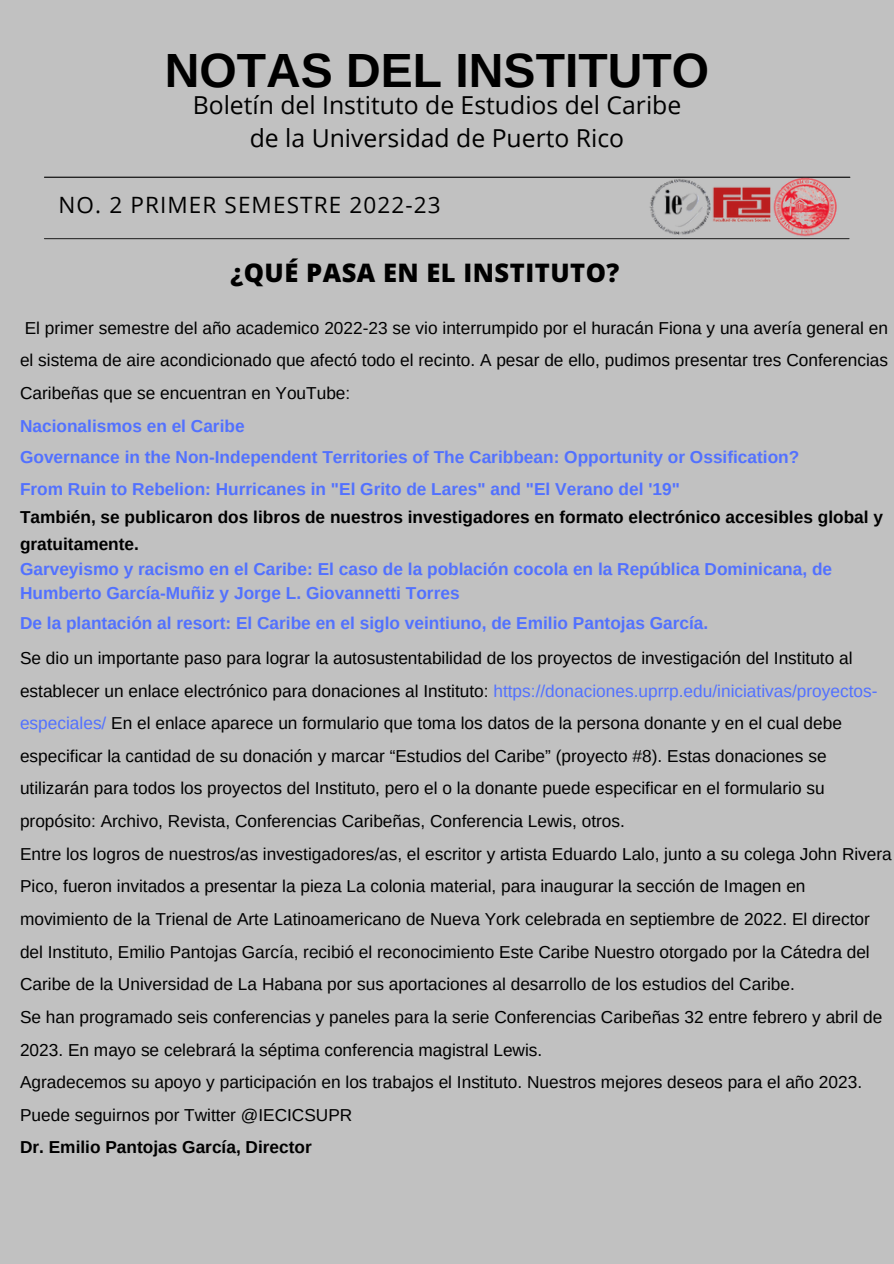
<style>
.page{position:relative;width:894px;height:1264px;background:#fff}
.page>*{position:absolute;margin:0;border:0;box-sizing:border-box;transform-origin:0 0}
.t1{font:700 48px "Arimo";color:#000}
.t2{font:800 25.5px "Open Sans";letter-spacing:.02em;color:#000}
.t3{font:24.75px/32.7px "Open Sans";color:#000;text-align:center}
.t4{font:22.5px "Open Sans";letter-spacing:.05em;color:#000}
.t5{font:17.25px/32.5px "Arimo";color:#000;text-align:justify}
.t6{font:700 17.25px/31.7px "Arimo";color:#5271ff}
.t7{font:700 17.25px/26.5px "Arimo";color:#000}
.s1{color:#5271ff}
</style>
<div class="page">
<div style="left:0;top:1px;width:893px;height:1262px;background:#c1c1c1"></div>
<hr style="left:44px;top:177px;width:805px;height:1px;background:#000">
<img style="left:644px;top:177px;width:205px;height:63px">
<hr style="left:44px;top:238px;width:804px;height:1px;background:#000">
<h1 class="t1" style="left:165px;top:43px;width:545px">NOTAS DEL INSTITUTO</h1>
<h3 class="t3" style="left:193px;top:88px;width:490px">Boletín del Instituto de Estudios del Caribe de la Universidad de Puerto Rico</h3>
<h3 class="t4" style="left:58px;top:189px;width:383px">NO. 2 PRIMER SEMESTRE 2022-23</h3>
<h2 class="t2" style="left:230px;top:255px;width:390px">¿QUÉ PASA EN EL INSTITUTO?</h2>
<p class="t5" style="left:20px;top:311px;width:869px">El primer semestre del año academico 2022-23 se vio interrumpido por el huracán Fiona y una avería general en el sistema de aire acondicionado que afectó todo el recinto. A pesar de ello, pudimos presentar tres Conferencias Caribeñas que se encuentran en YouTube:</p>
<p class="t6" style="left:20px;top:409px;width:780px">Nacionalismos en el Caribe<br>Governance in the Non-Independent Territories of The Caribbean: Opportunity or Ossification?<br>From Ruin to Rebelion: Hurricanes in "El Grito de Lares" and "El Verano del '19"</p>
<p class="t7" style="left:20px;top:504px;width:864px">También, se publicaron dos libros de nuestros investigadores en formato electrónico accesibles global y gratuitamente.</p>
<p class="t6" style="left:20px;top:557px;width:813px;line-height:23.4px">Garveyismo y racismo en el Caribe: El caso de la población cocola en la República Dominicana, de<br>Humberto García-Muñiz y Jorge L. Giovannetti Torres</p>
<p class="t6" style="left:20px;top:607px;width:689px">De la plantación al resort: El Caribe en el siglo veintiuno, de Emilio Pantojas García.</p>
<p class="t5" style="left:20px;top:641px;width:873px;text-align:left">Se dio un importante paso para lograr la autosustentabilidad de los proyectos de investigación del Instituto al establecer un enlace electrónico para donaciones al Instituto: <span class="s1">https://donaciones.uprrp.edu/iniciativas/proyectos&shy;especiales/</span> En el enlace aparece un formulario que toma los datos de la persona donante y en el cual debe especificar la cantidad de su donación y marcar “Estudios del Caribe” (proyecto #8). Estas donaciones se utilizarán para todos los proyectos del Instituto, pero el o la donante puede especificar en el formulario su propósito: Archivo, Revista, Conferencias Caribeñas, Conferencia Lewis, otros.<br>Entre los logros de nuestros/as investigadores/as, el escritor y artista Eduardo Lalo, junto a su colega John Rivera Pico, fueron invitados a presentar la pieza La colonia material, para inaugurar la sección de Imagen en movimiento de la Trienal de Arte Latinoamericano de Nueva York celebrada en septiembre de 2022. El director del Instituto, Emilio Pantojas García, recibió el reconocimiento Este Caribe Nuestro otorgado por la Cátedra del Caribe de la Universidad de La Habana por sus aportaciones al desarrollo de los estudios del Caribe.<br>Se han programado seis conferencias y paneles para la serie Conferencias Caribeñas 32 entre febrero y abril de 2023. En mayo se celebrará la séptima conferencia magistral Lewis.<br>Agradecemos su apoyo y participación en los trabajos el Instituto. Nuestros mejores deseos para el año 2023.<br>Puede seguirnos por Twitter @IECICSUPR</p>
<p class="t7" style="left:20px;top:1134px;width:293px">Dr. Emilio Pantojas García, Director</p>
</div>
